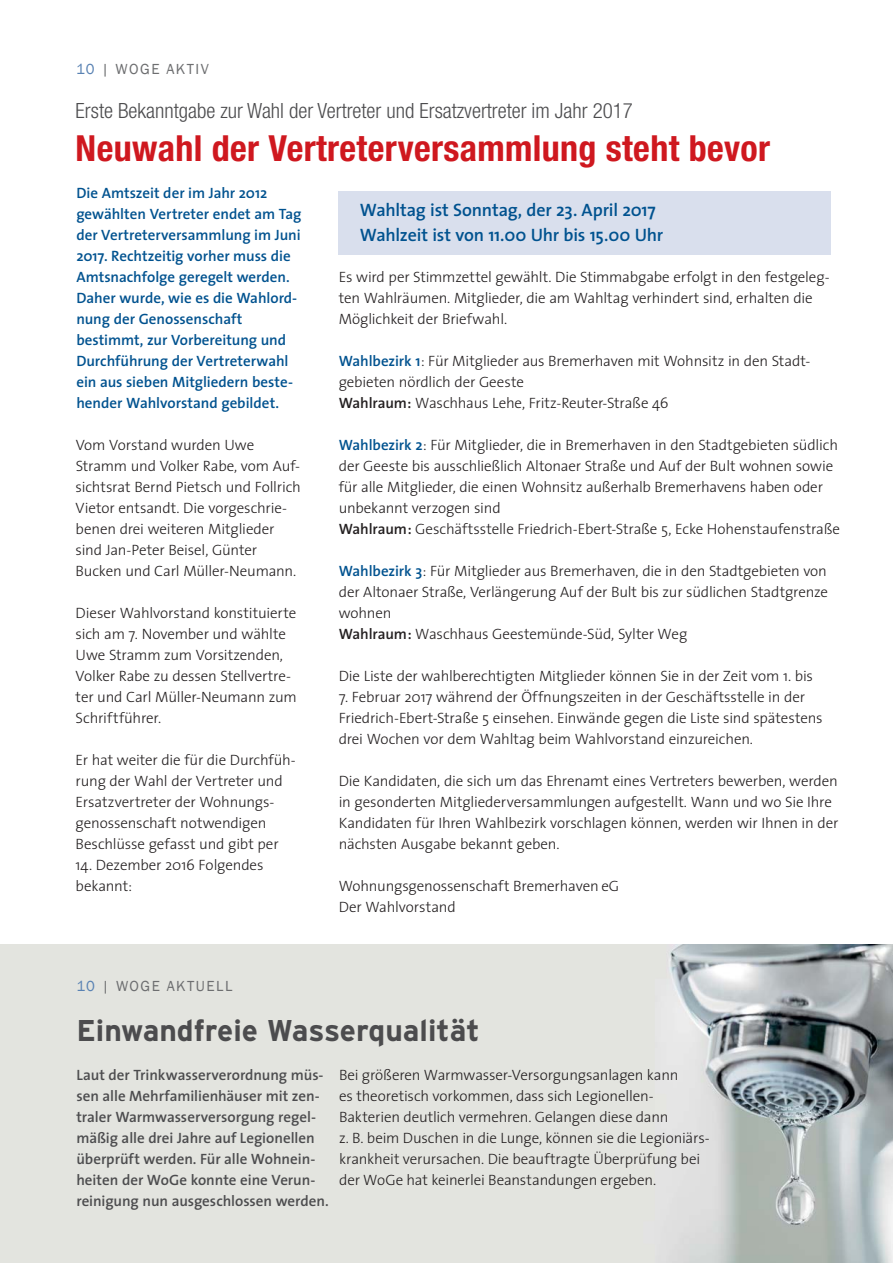
<style>
.page{position:relative;width:893px;height:1263px;background:#fff}
.page>*{position:absolute;margin:0;border:0;box-sizing:border-box;transform-origin:0 0}
.t1{font:700 condensed 36px "Helvetica Neue";letter-spacing:.01em;color:#cf181f}
.t2{font:700 30px "Interstate";color:#4c4c4e}
.t3{font:300 condensed 21px "Helvetica Neue";color:#4c4c4e}
.t4{font:600 18px/25.5px "The Sans";letter-spacing:-.015em;color:#00528f}
.t5{font:300 15px/21px "The Sans";letter-spacing:-.01em;color:#231f20}
.t6{font:600 15px/21px "The Sans";color:#00528f}
.t7{font:600 15px/21px "The Sans";color:#4c4c4e}
.t8{font:15px "Franklin Gothic";letter-spacing:.1em;color:#6d6e70}
.s1{color:#5982b3}
.s2{font-weight:600;color:#00528f}
.s3{font-weight:600}
</style>
<div class="page">
<div style="left:339px;top:191px;width:491px;height:64px;background:#d9dfed"></div>
<img style="left:0;top:945px;width:892px;height:318px">
<p class="t8" style="left:76px;top:60px;width:134px"><span class="s1">10</span> | WOGE AKTIV</p>
<h3 class="t3" style="left:76px;top:103px;width:559px">Erste Bekanntgabe zur Wahl der Vertreter und Ersatzvertreter im Jahr 2017</h3>
<h1 class="t1" style="left:76px;top:136px;width:696px">Neuwahl der Vertreterversammlung steht bevor</h1>
<p class="t6" style="left:76px;top:184px;width:227px">Die Amtszeit der im Jahr 2012 gewählten Vertreter endet am Tag der Vertreterversammlung im Juni<br>2017. Rechtzeitig vorher muss die<br>Amtsnachfolge geregelt werden.<br>Daher wurde, wie es die Wahlord&shy;nung der Genossenschaft bestimmt, zur Vorbereitung und<br>Durchführung der Vertreterwahl ein aus sieben Mitgliedern beste&shy;hender Wahlvorstand gebildet.</p>
<p class="t5" style="left:76px;top:436px;width:227px">Vom Vorstand wurden Uwe<br>Stramm und Volker Rabe, vom Auf&shy;sichtsrat Bernd Pietsch und Follrich<br>Vietor entsandt. Die vorgeschrie&shy;benen drei weiteren Mitglieder sind Jan-Peter Beisel, Günter<br>Bucken und Carl Müller-Neumann.</p>
<p class="t5" style="left:76px;top:604px;width:222px">Dieser Wahlvorstand konstituierte sich am 7. November und wählte<br>Uwe Stramm zum Vorsitzenden,<br>Volker Rabe zu dessen Stellvertre&shy;ter und Carl Müller-Neumann zum<br>Schriftführer.</p>
<p class="t5" style="left:76px;top:751px;width:222px">Er hat weiter die für die Durchfüh&shy;rung der Wahl der Vertreter und<br>Ersatzvertreter der Wohnungs&shy;genossenschaft notwendigen<br>Beschlüsse gefasst und gibt per</p>
<p class="t5" style="left:76px;top:856px;width:189px">14. Dezember 2016 Folgendes bekannt:</p>
<p class="t8" style="left:76px;top:977px;width:158px"><span class="s1">10</span> | WOGE AKTUELL</p>
<p class="t4" style="left:360px;top:198px;width:305px">Wahltag ist Sonntag, der 23. April 2017<br>Wahlzeit ist von 11.00 Uhr bis 15.00 Uhr</p>
<p class="t5" style="left:339px;top:268px;width:492px">Es wird per Stimmzettel gewählt. Die Stimmabgabe erfolgt in den festgeleg&shy;ten Wahlräumen. Mitglieder, die am Wahltag verhindert sind, erhalten die<br>Möglichkeit der Briefwahl.</p>
<p class="t5" style="left:339px;top:352px;width:473px"><span class="s2">Wahlbezirk 1</span>: Für Mitglieder aus Bremerhaven mit Wohnsitz in den Stadt&shy;gebieten nördlich der Geeste<br><span class="s3">Wahlraum:</span> Waschhaus Lehe, Fritz-Reuter-Straße 46</p>
<p class="t5" style="left:339px;top:436px;width:503px"><span class="s2">Wahlbezirk 2</span>: Für Mitglieder, die in Bremerhaven in den Stadtgebieten südlich der Geeste bis ausschließlich Altonaer Straße und Auf der Bult wohnen sowie für alle Mitglieder, die einen Wohnsitz außerhalb Bremerhavens haben oder unbekannt verzogen sind<br><span class="s3">Wahlraum:</span> Geschäftsstelle Friedrich-Ebert-Straße 5, Ecke Hohenstaufenstraße</p>
<p class="t5" style="left:339px;top:562px;width:491px"><span class="s2">Wahlbezirk 3</span>: Für Mitglieder aus Bremerhaven, die in den Stadtgebieten von der Altonaer Straße, Verlängerung Auf der Bult bis zur südlichen Stadtgrenze wohnen<br><span class="s3">Wahlraum:</span> Waschhaus Geestemünde-Süd, Sylter Weg</p>
<p class="t5" style="left:339px;top:667px;width:476px">Die Liste der wahlberechtigten Mitglieder können Sie in der Zeit vom 1. bis</p>
<p class="t5" style="left:339px;top:688px;width:485px">7. Februar 2017 während der Öffnungszeiten in der Geschäftsstelle in der<br>Friedrich-Ebert-Straße 5 einsehen. Einwände gegen die Liste sind spätestens drei Wochen vor dem Wahltag beim Wahlvorstand einzureichen.</p>
<p class="t5" style="left:339px;top:772px;width:501px">Die Kandidaten, die sich um das Ehrenamt eines Vertreters bewerben, werden in gesonderten Mitgliederversammlungen aufgestellt. Wann und wo Sie Ihre Kandidaten für Ihren Wahlbezirk vorschlagen können, werden wir Ihnen in der nächsten Ausgabe bekannt geben.</p>
<p class="t5" style="left:339px;top:877px;width:282px">Wohnungsgenossenschaft Bremerhaven eG<br>Der Wahlvorstand</p>
<h2 class="t2" style="left:76px;top:1020px;width:405px">Einwandfreie Wasserqualität</h2>
<p class="t7" style="left:76px;top:1066px;width:254px">Laut der Trinkwasserverordnung müs&shy;sen alle Mehrfamilienhäuser mit zen&shy;traler Warmwasserversorgung regel&shy;mäßig alle drei Jahre auf Legionellen überprüft werden. Für alle Wohnein&shy;heiten der WoGe konnte eine Verun&shy;reinigung nun ausgeschlossen werden.</p>
<p class="t5" style="left:339px;top:1066px;width:372px">Bei größeren Warmwasser-Versorgungsanlagen kann<br>es theoretisch vorkommen, dass sich Legionellen-Bakterien deutlich vermehren. Gelangen diese dann<br>z. B. beim Duschen in die Lunge, können sie die Legioniärs&shy;krankheit verursachen. Die beauftragte Überprüfung bei der WoGe hat keinerlei Beanstandungen ergeben.</p>
</div>
